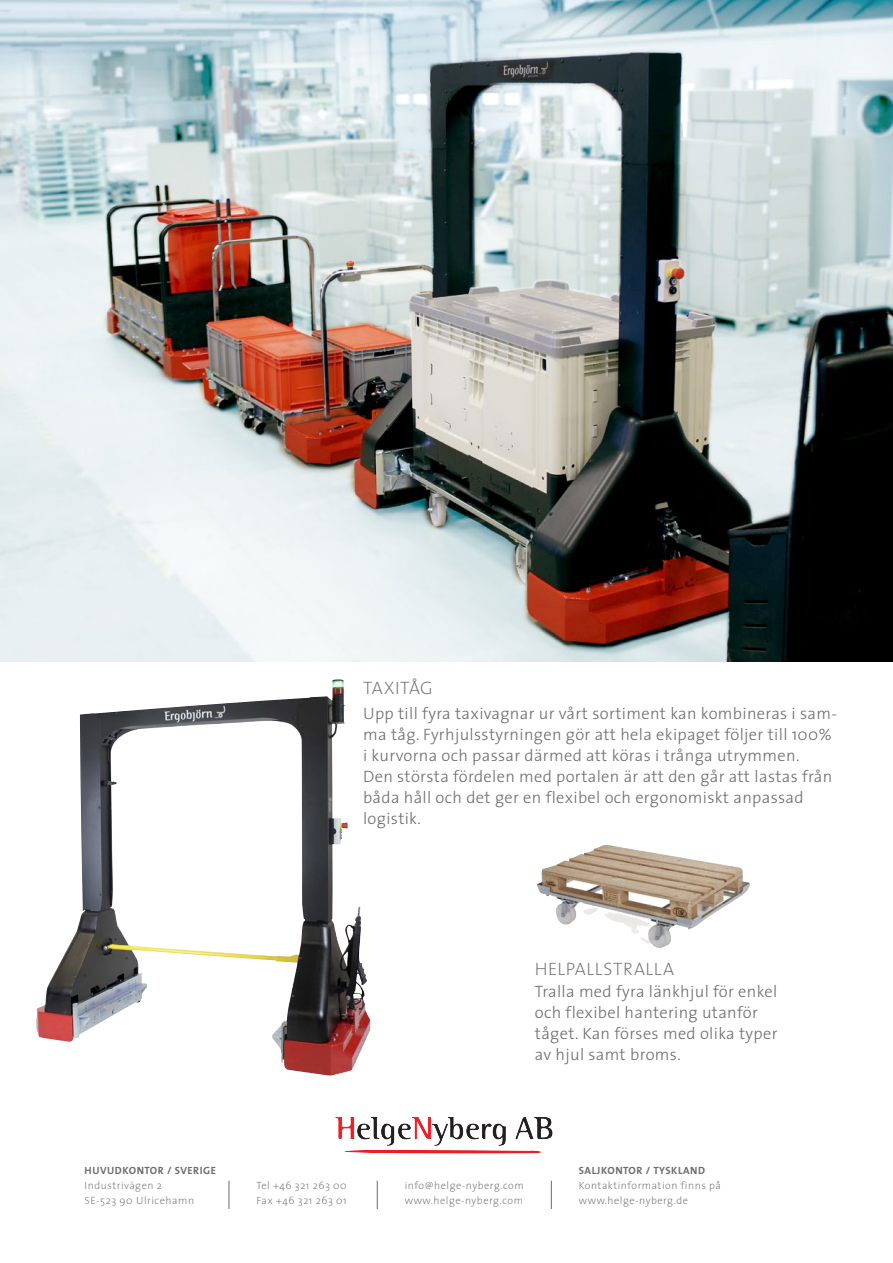
<style>
.page{position:relative;width:893px;height:1263px;background:#fff}
.page>*{position:absolute;margin:0;border:0;box-sizing:border-box;transform-origin:0 0}
.Produktnamn_1{font:200 18px "The Sans";letter-spacing:.03em;color:#6c6d70}
.t1{font:300 16.5px/21px "The Sans";letter-spacing:.02em;color:#6c6d70}
.Ingress_mini{font:200 10.5px/15px "The Sans";letter-spacing:.05em;color:#6c6d70}
.Ingress_mini-2{font:10.5px "The Sans Bold Caps";letter-spacing:.05em;color:#6c6d70}
</style>
<div class="page">
<svg style="left:515px;top:1116px;width:18px;height:23px"></svg>
<svg style="left:229px;top:1181px;width:1px;height:28px"></svg>
<svg style="left:377px;top:1181px;width:1px;height:28px"></svg>
<svg style="left:551px;top:1181px;width:1px;height:28px"></svg>
<img style="left:537px;top:845px;width:213px;height:103px">
<img style="left:0;top:0;width:893px;height:661px">
<img style="left:36px;top:679px;width:334px;height:397px">
<p class="Produktnamn_1" style="left:363px;top:673px;width:71px">TAXITÅG</p>
<p class="t1" style="left:363px;top:702px;width:475px">Upp till fyra taxivagnar ur vårt sortiment kan kombineras i sam&shy;ma tåg. Fyrhjulsstyrningen gör att hela ekipaget följer till 100% i kurvorna och passar därmed att köras i trånga utrymmen.</p>
<p class="t1" style="left:363px;top:765px;width:471px">Den största fördelen med portalen är att den går att lastas från båda håll och det ger en flexibel och ergonomiskt anpassad logistik.</p>
<p class="Ingress_mini-2" style="left:85px;top:1161px;width:133px">HUVUDKONTOR / SVERIGE</p>
<p class="Ingress_mini" style="left:85px;top:1177px;width:111px">Industrivägen 2<br>SE-523 90 Ulricehamn</p>
<p class="Ingress_mini" style="left:256px;top:1178px;width:92px">Tel +46 321 263 00</p>
<p class="Ingress_mini" style="left:256px;top:1193px;width:92px">Fax +46 321 263 01</p>
<p class="Produktnamn_1" style="left:535px;top:954px;width:141px">HELPALLSTRALLA</p>
<p class="t1" style="left:535px;top:980px;width:244px">Tralla med fyra länkhjul för enkel och flexibel hantering utanför tåget. Kan förses med olika typer av hjul samt broms.</p>
<p class="Ingress_mini" style="left:405px;top:1178px;width:120px">info@helge-nyberg.com</p>
<p class="Ingress_mini" style="left:405px;top:1193px;width:120px">www.helge-nyberg.com</p>
<p class="Ingress_mini-2" style="left:579px;top:1161px;width:128px">SALJKONTOR / TYSKLAND</p>
<p class="Ingress_mini" style="left:579px;top:1177px;width:144px">Kontaktinformation finns på</p>
<p class="Ingress_mini" style="left:579px;top:1192px;width:111px">www.helge-nyberg.de</p>
</div>
